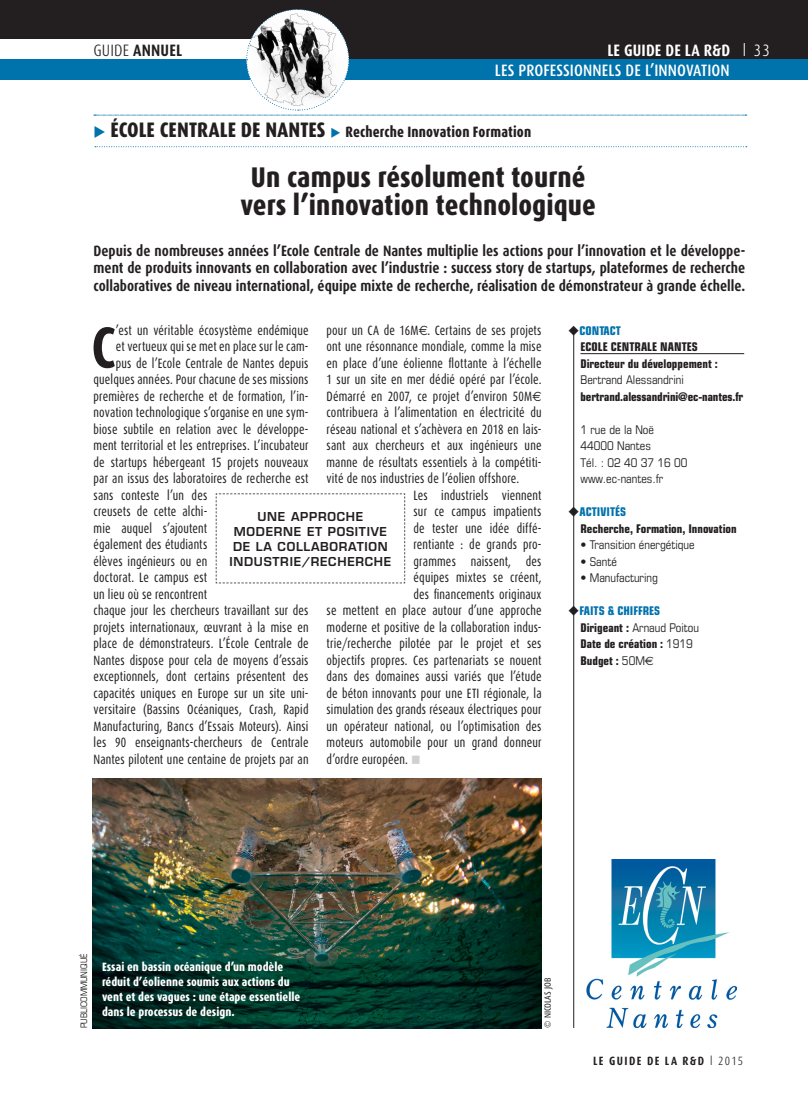
<style>
.page{position:relative;width:808px;height:1106px;background:#fff}
.page>*{position:absolute;margin:0;border:0;box-sizing:border-box;transform-origin:0 0}
.PUBLItextecourant_l{font:700 58.2px "Dax Condensed";color:#231f20}
.PUBLItitre{font:800 28.5px "Dax Condensed";color:#231f20}
.t1{font:500 16.5px "Dax Condensed";letter-spacing:.005em;color:#fff}
.t2{font:700 16.5px "Dax Condensed";letter-spacing:.01em;color:#fff}
.t3{font:700 16.5px "Dax Condensed";letter-spacing:.01em;color:#231f20}
.t4{font:700 15px/17.2px "Dax Condensed";color:#231f20;text-align:justify}
.PUBLIsurtitre{font:800 15px "Dax Condensed";letter-spacing:.01em;color:#231f20;scale:.96 1}
.PUBLItextecourant_l-2{font:13.5px/16.5px "Dax Condensed";letter-spacing:.015em;color:#231f20;text-align:justify;scale:.9 1}
.PUBLItextecourant_l-3{font:13.5px "Dax Condensed";letter-spacing:.015em;color:#231f20;scale:.92 1}
.t5{font:700 condensed 12px "Eurostile";color:#231f20}
.t6{font:condensed 12px "Eurostile";color:#231f20}
.t7{font:800 12px/15px "Dax Condensed";color:#fff}
.PUBLIaccroche{font:600 12px/15px "Eurostile";letter-spacing:.06em;color:#231f20}
.t8{font:700 condensed 12px "Eurostile";color:#0072ac}
.t9{font:700 12px "Dax Condensed";letter-spacing:.12em;color:#231f20}
.t10{font:condensed 9px "Eurostile";color:#231f20}
.t11{font:9px "Dax Condensed";color:#231f20}
.s1{font-weight:300}
.s2{color:#0072ac}
.s3{font-size:21px}
.s4{font-family:"Euro Sans"}
.s5{color:#cfd0d2}
.s6{color:#231f20}
.s7{font-weight:700}
.s8{font-weight:400}
.s9{font-family:"Euro Sans";font-weight:400;font-stretch:normal}
</style>
<div class="page">
<div style="left:0;top:0;width:808px;height:38px;background:#231f20"></div>
<div style="left:298px;top:0;width:510px;height:60px;background:#231f20"></div>
<div style="left:0;top:60px;width:808px;height:20px;background:#0072ac"></div>
<hr style="left:580px;top:353px;width:164px;height:1px;background:#231f20">
<hr style="left:573px;top:330px;width:1px;height:698px;background:#231f20">
<svg style="left:95px;top:146px;width:652px;height:1px"></svg>
<svg style="left:94px;top:9px;width:653px;height:107px"></svg>
<svg style="left:215px;top:493px;width:190px;height:90px"></svg>
<img style="left:586px;top:859px;width:150px;height:168px">
<img style="left:93px;top:778px;width:449px;height:250px">
<p class="t3" style="left:94px;top:41px;width:90px"><span class="s1">GUIDE</span> ANNUEL</p>
<p class="t2" style="left:607px;top:41px;width:164px">LE GUIDE DE LA R&amp;D <span class="s1">l 33</span></p>
<p class="t1" style="left:495px;top:61px;width:236px">LES PROFESSIONNELS DE L’INNOVATION</p>
<p class="PUBLIsurtitre" style="left:94px;top:124px;width:457px"><span class="s2">◆</span> <span class="s3">ÉCOLE CENTRALE DE NANTES</span> <span class="s2">◆</span> Recherche Innovation Formation</p>
<p class="PUBLItitre" style="left:251px;top:161px;width:336px">Un campus résolument tourné</p>
<p class="PUBLItitre" style="left:241px;top:189px;width:357px">vers l’innovation technologique</p>
<p class="t4" style="left:94px;top:242px;width:653px">Depuis de nombreuses années l’Ecole Centrale de Nantes multiplie les actions pour l’innovation et le développe&shy;ment de produits innovants en collaboration avec l’industrie : success story de startups, plateformes de recherche collaboratives de niveau international, équipe mixte de recherche, réalisation de démonstrateur à grande échelle.</p>
<p class="PUBLItextecourant_l" style="left:91px;top:315px;width:26px">C</p>
<p class="PUBLItextecourant_l-3" style="left:116px;top:322px;width:211px">’est un véritable écosystème endémique</p>
<p class="PUBLItextecourant_l-2" style="left:327px;top:322px;width:240px">pour un CA de 16M<span class="s4">€</span>. Certains de ses projets ont une résonnance mondiale, comme la mise en place d’une éolienne flottante à l’échelle 1 sur un site en mer dédié opéré par l’école.<br>Démarré en 2007, ce projet d’environ 50M<span class="s4">€ </span>contribuera à l’alimentation en électricité du réseau national et s’achèvera en 2018 en lais&shy;sant aux chercheurs et aux ingénieurs une manne de résultats essentiels à la compétiti&shy;vité de nos industries de l’éolien offshore.</p>
<p class="PUBLItextecourant_l-2" style="left:414px;top:487px;width:144px">Les industriels viennent</p>
<p class="PUBLItextecourant_l-2" style="left:414px;top:503px;width:144px">sur ce campus impatients</p>
<p class="PUBLItextecourant_l-2" style="left:414px;top:520px;width:144px">de tester une idée diffé-</p>
<p class="PUBLItextecourant_l-2" style="left:414px;top:536px;width:144px">rentiante : de grands pro-</p>
<p class="PUBLItextecourant_l-2" style="left:414px;top:553px;width:144px">grammes naissent, des</p>
<p class="PUBLItextecourant_l-2" style="left:414px;top:569px;width:144px">équipes mixtes se créent,</p>
<p class="PUBLItextecourant_l-2" style="left:414px;top:586px;width:144px">des financements originaux</p>
<p class="PUBLItextecourant_l-2" style="left:327px;top:602px;width:240px">se mettent en place autour d’une approche</p>
<p class="PUBLItextecourant_l-2" style="left:327px;top:619px;width:240px">moderne et positive de la collaboration indus-</p>
<p class="PUBLItextecourant_l-2" style="left:327px;top:635px;width:240px">trie/recherche pilotée par le projet et ses</p>
<p class="PUBLItextecourant_l-2" style="left:327px;top:652px;width:240px">objectifs propres. Ces partenariats se nouent</p>
<p class="PUBLItextecourant_l-2" style="left:327px;top:668px;width:240px">dans des domaines aussi variés que l’étude</p>
<p class="PUBLItextecourant_l-2" style="left:327px;top:685px;width:240px">de béton innovants pour une ETI régionale, la</p>
<p class="PUBLItextecourant_l-2" style="left:327px;top:701px;width:240px">simulation des grands réseaux électriques pour</p>
<p class="PUBLItextecourant_l-2" style="left:327px;top:718px;width:240px">un opérateur national, ou l’optimisation des</p>
<p class="PUBLItextecourant_l-2" style="left:327px;top:734px;width:240px">moteurs automobile pour un grand donneur</p>
<p class="PUBLItextecourant_l-2" style="left:327px;top:751px;width:106px">d’ordre européen. <span class="s5">■</span></p>
<p class="PUBLItextecourant_l-2" style="left:116px;top:338px;width:216px">et vertueux qui se met en place sur le cam-</p>
<p class="PUBLItextecourant_l-2" style="left:116px;top:355px;width:216px">pus de l’Ecole Centrale de Nantes depuis</p>
<p class="PUBLItextecourant_l-2" style="left:94px;top:371px;width:240px">quelques années. Pour chacune de ses missions</p>
<p class="PUBLItextecourant_l-2" style="left:94px;top:388px;width:240px">premières de recherche et de formation, l’in-</p>
<p class="PUBLItextecourant_l-2" style="left:94px;top:404px;width:240px">novation technologique s’organise en une sym-</p>
<p class="PUBLItextecourant_l-2" style="left:94px;top:421px;width:240px">biose subtile en relation avec le développe-</p>
<p class="PUBLItextecourant_l-2" style="left:94px;top:437px;width:240px">ment territorial et les entreprises. L’incubateur</p>
<p class="PUBLItextecourant_l-2" style="left:94px;top:454px;width:240px">de startups hébergeant 15 projets nouveaux</p>
<p class="PUBLItextecourant_l-2" style="left:94px;top:470px;width:240px">par an issus des laboratoires de recherche est</p>
<p class="PUBLItextecourant_l-2" style="left:94px;top:487px;width:128px">sans conteste l’un des</p>
<p class="PUBLItextecourant_l-2" style="left:94px;top:503px;width:128px">creusets de cette alchi-</p>
<p class="PUBLItextecourant_l-2" style="left:94px;top:520px;width:128px">mie auquel s’ajoutent</p>
<p class="PUBLItextecourant_l-2" style="left:94px;top:536px;width:128px">également des étudiants</p>
<p class="PUBLItextecourant_l-2" style="left:94px;top:553px;width:128px">élèves ingénieurs ou en</p>
<p class="PUBLItextecourant_l-2" style="left:94px;top:569px;width:128px">doctorat. Le campus est</p>
<p class="PUBLItextecourant_l-2" style="left:94px;top:586px;width:128px">un lieu où se rencontrent</p>
<p class="PUBLItextecourant_l-2" style="left:94px;top:602px;width:240px">chaque jour les chercheurs travaillant sur des</p>
<p class="PUBLItextecourant_l-2" style="left:94px;top:619px;width:240px">projets internationaux, œuvrant à la mise en</p>
<p class="PUBLItextecourant_l-2" style="left:94px;top:635px;width:240px">place de démonstrateurs. L’École Centrale de</p>
<p class="PUBLItextecourant_l-2" style="left:94px;top:652px;width:240px">Nantes dispose pour cela de moyens d’essais</p>
<p class="PUBLItextecourant_l-2" style="left:94px;top:668px;width:240px">exceptionnels, dont certains présentent des</p>
<p class="PUBLItextecourant_l-2" style="left:94px;top:685px;width:240px">capacités uniques en Europe sur un site uni-</p>
<p class="PUBLItextecourant_l-2" style="left:94px;top:701px;width:240px">versitaire (Bassins Océaniques, Crash, Rapid</p>
<p class="PUBLItextecourant_l-2" style="left:94px;top:718px;width:240px">Manufacturing, Bancs d’Essais Moteurs). Ainsi</p>
<p class="PUBLItextecourant_l-2" style="left:94px;top:734px;width:240px">les 90 enseignants-chercheurs de Centrale</p>
<p class="PUBLItextecourant_l-2" style="left:94px;top:751px;width:240px">Nantes pilotent une centaine de projets par an</p>
<p class="PUBLIaccroche" style="left:258px;top:508px;width:107px">UNE APPROCHE</p>
<p class="PUBLIaccroche" style="left:234px;top:523px;width:155px">MODERNE ET POSITIVE</p>
<p class="PUBLIaccroche" style="left:230px;top:538px;width:163px">DE LA COLLABORATION<br>INDUSTRIE/RECHERCHE</p>
<p class="t8" style="left:568px;top:323px;width:55px"><span class="s6">◆</span>CONTACT</p>
<p class="t5" style="left:580px;top:339px;width:119px">ECOLE CENTRALE NANTES</p>
<p class="t5" style="left:580px;top:356px;width:139px">Directeur du développement :</p>
<p class="t6" style="left:580px;top:373px;width:105px">Bertrand Alessandrini</p>
<p class="t5" style="left:580px;top:389px;width:164px">bertrand.alessandrini@ec-nantes.fr</p>
<p class="t6" style="left:580px;top:422px;width:75px">1 rue de la Noë</p>
<p class="t6" style="left:580px;top:439px;width:72px">44000 Nantes</p>
<p class="t6" style="left:580px;top:455px;width:109px">Tél. : 02 40 37 16 00</p>
<p class="t6" style="left:580px;top:472px;width:84px">www.ec-nantes.fr</p>
<p class="t8" style="left:568px;top:504px;width:60px"><span class="s6">◆</span>ACTIVITÉS</p>
<p class="t5" style="left:580px;top:521px;width:158px">Recherche, Formation, Innovation</p>
<p class="t6" style="left:580px;top:538px;width:116px">• Transition énergétique</p>
<p class="t6" style="left:580px;top:554px;width:38px">• Santé</p>
<p class="t6" style="left:580px;top:571px;width:79px">• Manufacturing</p>
<p class="t8" style="left:568px;top:603px;width:94px"><span class="s6">◆</span>FAITS &amp; CHIFFRES</p>
<p class="t6" style="left:580px;top:620px;width:120px"><span class="s7">Dirigeant :</span> Arnaud Poitou</p>
<p class="t5" style="left:580px;top:636px;width:114px">Date de création : <span class="s8">1919</span></p>
<p class="t5" style="left:580px;top:653px;width:75px">Budget : <span class="s8">50M</span><span class="s9">€</span></p>
<p class="t10" style="left:78px;top:1028px;width:76px;rotate:-90deg">PUBLICOMMUNIQUÉ</p>
<p class="t7" style="left:102px;top:959px;width:200px">Essai en bassin océanique d’un modèle réduit d’éolienne soumis aux actions du vent et des vagues : une étape essentielle dans le processus de design.</p>
<p class="t11" style="left:543px;top:1028px;width:52px;rotate:-90deg">© NICOLAS JOB</p>
<p class="t9" style="left:593px;top:1054px;width:151px">LE GUIDE DE LA R&amp;D <span class="s1">l 2015</span></p>
</div>
